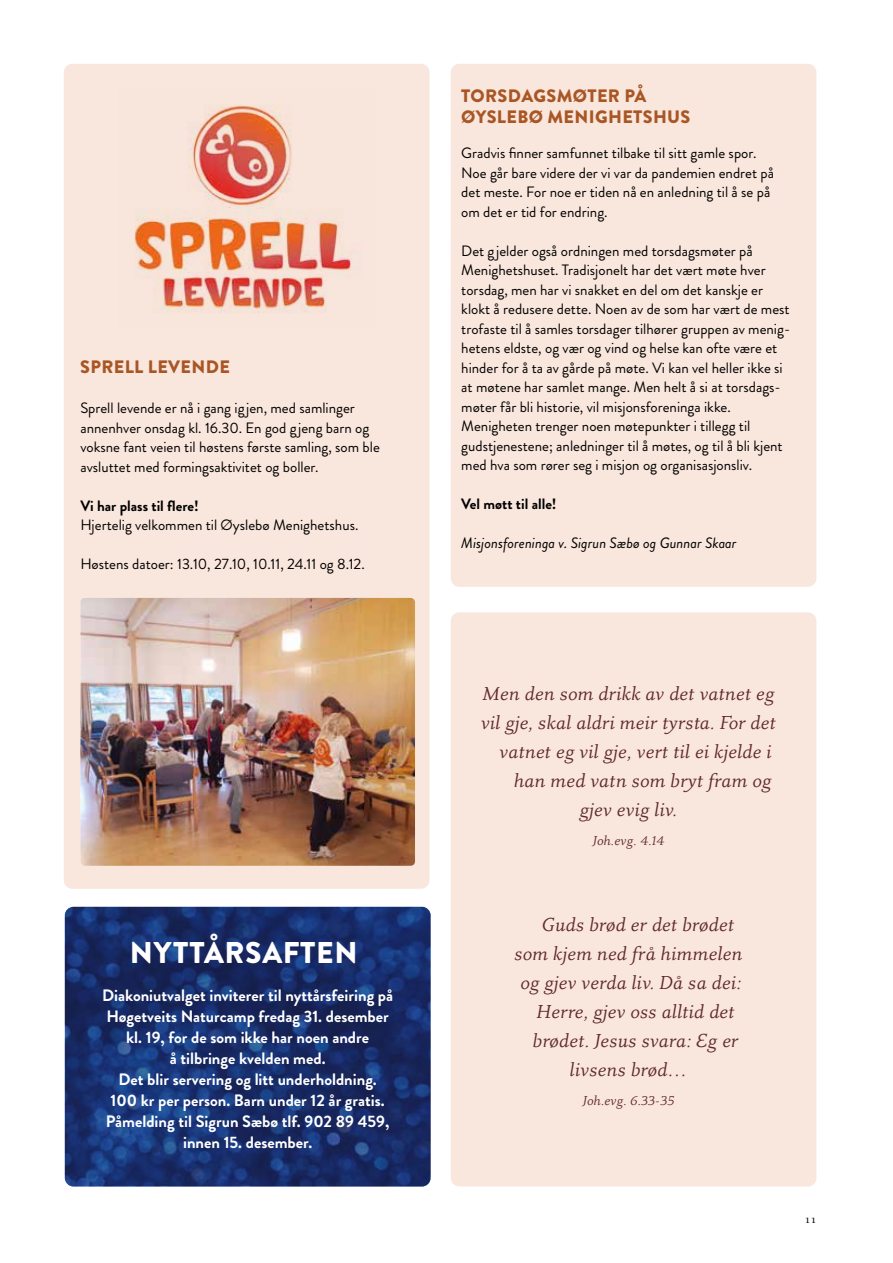
<style>
.page{position:relative;width:893px;height:1263px;background:#fff}
.page>*{position:absolute;margin:0;border:0;box-sizing:border-box;transform-origin:0 0}
.t1{font:900 30px "Brandon Grotesque";letter-spacing:.02em;color:#fff}
.t2{font:italic 19.5px "Eplica";color:#5f282c}
.t3{font:900 18px/21px "Brandon Grotesque";letter-spacing:.02em;color:#a95625}
.t4{font:700 16.5px/21px "Brandon Grotesque";color:#fff;text-align:center}
.t5{font:15px/19.5px "Brandon Grotesque";color:#000}
.t6{font:italic 15px "Brandon Grotesque";color:#000}
.t7{font:700 15px "Brandon Grotesque";color:#000}
.t8{font:italic 13.5px "Eplica";color:#5f282c}
.t9{font:12px "Celeste";color:#000}
</style>
<div class="page">
<div style="left:64px;top:64px;width:365px;height:825px;background:#f9e6dc;border-radius:9px"></div>
<div style="left:451px;top:64px;width:365px;height:523px;background:#f9e6dc;border-radius:9px"></div>
<img style="left:134px;top:105px;width:227px;height:208px">
<img style="left:80px;top:598px;width:335px;height:268px">
<svg style="left:65px;top:907px;width:366px;height:279px;background:#182e6b"></svg>
<div style="left:451px;top:612px;width:365px;height:574px;background:#f9e6dc;border-radius:9px"></div>
<p class="t3" style="left:80px;top:356px;width:151px">SPRELL LEVENDE</p>
<p class="t5" style="left:80px;top:398px;width:301px">Sprell levende er nå i gang igjen, med samlinger annenhver onsdag kl. 16.30. En god gjeng barn og voksne fant veien til høstens første samling, som ble avsluttet med formingsaktivitet og boller.</p>
<p class="t7" style="left:80px;top:495px;width:120px">Vi har plass til flere!</p>
<p class="t5" style="left:80px;top:515px;width:280px">Hjertelig velkommen til Øyslebø Menighetshus.</p>
<p class="t5" style="left:80px;top:554px;width:286px">Høstens datoer: 13.10, 27.10, 10.11, 24.11 og 8.12.</p>
<h1 class="t1" style="left:130px;top:931px;width:229px">NYTTÅRSAFTEN</h1>
<p class="t4" style="left:102px;top:985px;width:293px">Diakoniutvalget inviterer til nyttårsfeiring på Høgetveits Naturcamp fredag 31. desember kl. 19, for de som ikke har noen andre<br>å tilbringe kvelden med.<br>Det blir servering og litt underholdning.<br>100 kr per person. Barn under 12 år gratis.<br>Påmelding til Sigrun Sæbø tlf. 902 89 459, innen 15. desember.</p>
<p class="t3" style="left:461px;top:85px;width:231px">TORSDAGSMØTER PÅ<br>ØYSLEBØ MENIGHETSHUS</p>
<p class="t5" style="left:461px;top:144px;width:314px">Gradvis finner samfunnet tilbake til sitt gamle spor.<br>Noe går bare videre der vi var da pandemien endret på det meste. For noe er tiden nå en anledning til å se på om det er tid for endring.</p>
<p class="t5" style="left:461px;top:241px;width:330px">Det gjelder også ordningen med torsdagsmøter på Menighetshuset. Tradisjonelt har det vært møte hver torsdag, men har vi snakket en del om det kanskje er klokt å redusere dette. Noen av de som har vært de mest trofaste til å samles torsdager tilhører gruppen av menig&shy;hetens eldste, og vær og vind og helse kan ofte være et hinder for å ta av gårde på møte. Vi kan vel heller ikke si at møtene har samlet mange. Men helt å si at torsdags&shy;møter får bli historie, vil misjonsforeninga ikke.<br>Menigheten trenger noen møtepunkter i tillegg til gudstjenestene; anledninger til å møtes, og til å bli kjent med hva som rører seg i misjon og organisasjonsliv.</p>
<p class="t7" style="left:461px;top:494px;width:97px">Vel møtt til alle!</p>
<p class="t6" style="left:461px;top:533px;width:277px">Misjonsforeninga v. Sigrun Sæbø og Gunnar Skaar</p>
<h2 class="t2" style="left:482px;top:683px;width:294px">Men den som drikk av det vatnet eg</h2>
<h2 class="t2" style="left:481px;top:712px;width:297px">vil gje, skal aldri meir tyrsta. For det</h2>
<h2 class="t2" style="left:500px;top:741px;width:274px">vatnet eg vil gje, vert til ei kjelde i</h2>
<h2 class="t2" style="left:514px;top:769px;width:259px">han med vatn som bryt fram og</h2>
<h2 class="t2" style="left:580px;top:798px;width:99px">gjev evig liv.</h2>
<p class="t8" style="left:593px;top:833px;width:73px">Joh.evg. 4.14</p>
<h2 class="t2" style="left:542px;top:914px;width:194px">Guds brød er det brødet</h2>
<h2 class="t2" style="left:514px;top:943px;width:230px">som kjem ned frå himmelen</h2>
<h2 class="t2" style="left:520px;top:972px;width:222px">og gjev verda liv. Då sa dei:</h2>
<h2 class="t2" style="left:537px;top:1000px;width:200px">Herre, gjev oss alltid det</h2>
<h2 class="t2" style="left:533px;top:1029px;width:207px">brødet. Jesus svara: Eg er</h2>
<h2 class="t2" style="left:570px;top:1058px;width:119px">livsens brød…</h2>
<p class="t8" style="left:583px;top:1092px;width:93px">Joh.evg. 6.33-35</p>
<p class="t9" style="left:804px;top:1213px;width:13px">11</p>
</div>
